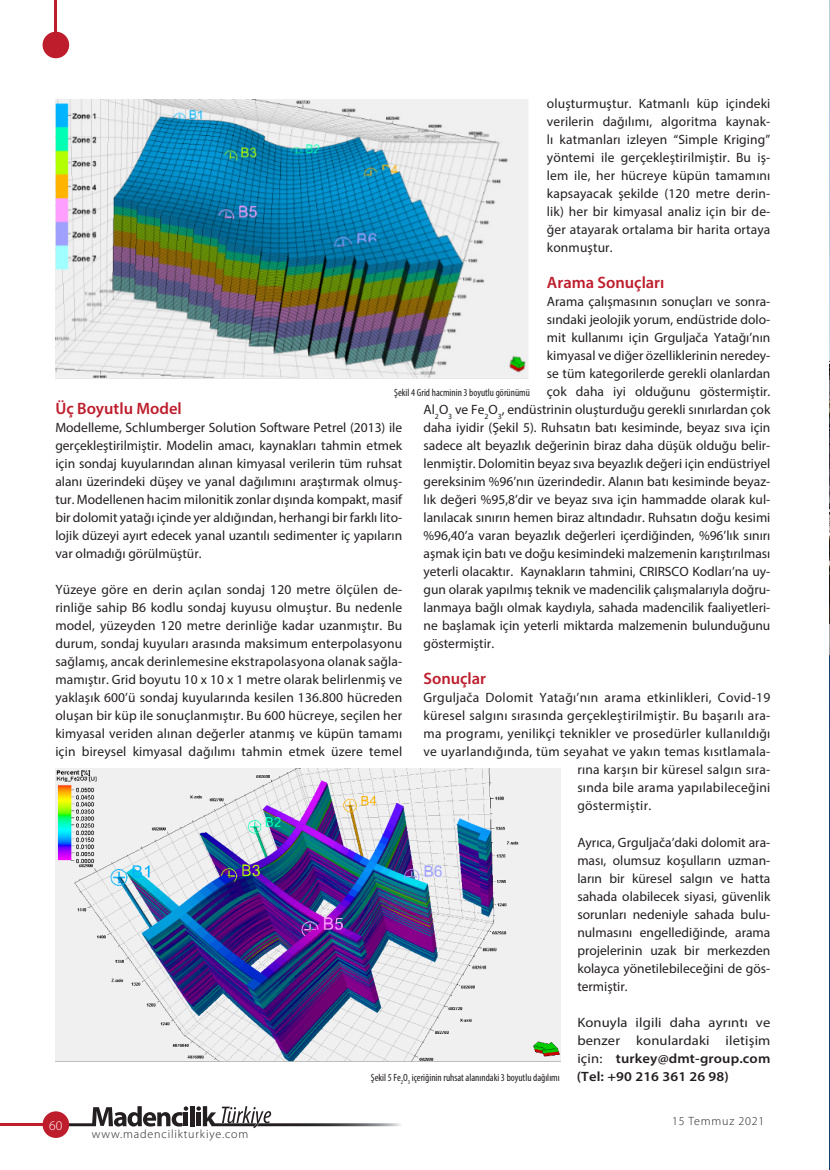
<style>
.page{position:relative;width:830px;height:1170px;background:#fff}
.page>*{position:absolute;margin:0;border:0;box-sizing:border-box;transform-origin:0 0}
.Genel_Metin_Başlığı1{font:600 16.5px "Myriad Pro";color:#be1d2c}
.Genel_MEtin{font:13.5px/18px "Myriad Pro";color:#231f20;text-align:justify}
.Genel_MEtin-2{font:13.5px "Myriad Pro";letter-spacing:.02em;color:#231f20}
.Genel_MEtin-3{font:13.5px/18px "Myriad Pro";color:#231f20;text-align:justify;scale:1.08 1}
.t1{font:300 13.5px "Myriad Pro";color:#fff}
.t2{font:300 12px "Myriad Pro";letter-spacing:.07em;color:#231f20}
.Resim_Açıklama_Yazıs{font:condensed 10.5px "Myriad Pro";color:#231f20}
.s1{font-weight:600}
</style>
<div class="page">
<svg style="left:67px;top:1106px;width:121px;height:20px"></svg>
<hr style="left:184px;top:1112px;width:4px;height:14px;background:#231f20">
<hr style="left:190px;top:1106px;width:4px;height:20px;background:#231f20">
<svg style="left:196px;top:1106px;width:205px;height:22px"></svg>
<hr style="left:0;top:1122px;width:53px;height:3px;background:#be1d2c">
<div style="left:43px;top:1111px;width:26px;height:26px;background:#be1d2c;border-radius:50%"></div>
<hr style="left:54px;top:0;width:3px;height:42px;background:#be1d2c">
<div style="left:43px;top:32px;width:26px;height:26px;background:#be1d2c;border-radius:50%"></div>
<img style="left:55px;top:99px;width:473px;height:279px">
<img style="left:55px;top:768px;width:505px;height:293px">
<img style="left:829px;top:0;width:1px;height:1169px">
<p class="Genel_MEtin" style="left:546px;top:94px;width:225px">oluşturmuştur. Katmanlı küp içindeki verilerin dağılımı, algoritma kaynak&shy;lı katmanları izleyen “Simple Kriging” yöntemi ile gerçekleştirilmiştir. Bu iş&shy;lem ile, her hücreye küpün tamamını kapsayacak şekilde (120 metre derin&shy;lik) her bir kimyasal analiz için bir de&shy;ğer atayarak ortalama bir harita ortaya konmuştur.</p>
<p class="Genel_Metin_Başlığı1" style="left:546px;top:272px;width:119px">Arama Sonuçları</p>
<p class="Genel_MEtin" style="left:546px;top:292px;width:225px">Arama çalışmasının sonuçları ve sonra-</p>
<p class="Genel_MEtin" style="left:546px;top:310px;width:225px">sındaki jeolojik yorum, endüstride dolo-</p>
<p class="Genel_MEtin" style="left:546px;top:328px;width:225px">mit kullanımı için Grguljača Yatağı’nın</p>
<p class="Genel_MEtin" style="left:546px;top:346px;width:225px">kimyasal ve diğer özelliklerinin neredey-</p>
<p class="Genel_MEtin" style="left:546px;top:364px;width:225px">se tüm kategorilerde gerekli olanlardan</p>
<p class="Genel_MEtin" style="left:546px;top:382px;width:225px">çok daha iyi olduğunu göstermiştir.</p>
<p class="Genel_MEtin" style="left:423px;top:400px;width:348px">Al<sub>2</sub>O<sub>3</sub> ve Fe<sub>2</sub>O<sub>3</sub>, endüstrinin oluşturduğu gerekli sınırlardan çok</p>
<p class="Genel_MEtin" style="left:423px;top:418px;width:348px">daha iyidir (Şekil 5). Ruhsatın batı kesiminde, beyaz sıva için</p>
<p class="Genel_MEtin" style="left:423px;top:436px;width:348px">sadece alt beyazlık değerinin biraz daha düşük olduğu belir-</p>
<p class="Genel_MEtin" style="left:423px;top:454px;width:348px">lenmiştir. Dolomitin beyaz sıva beyazlık değeri için endüstriyel</p>
<p class="Genel_MEtin" style="left:423px;top:472px;width:348px">gereksinim %96’nın üzerindedir. Alanın batı kesiminde beyaz-</p>
<p class="Genel_MEtin" style="left:423px;top:490px;width:348px">lık değeri %95,8’dir ve beyaz sıva için hammadde olarak kul-</p>
<p class="Genel_MEtin" style="left:423px;top:508px;width:348px">lanılacak sınırın hemen biraz altındadır. Ruhsatın doğu kesimi</p>
<p class="Genel_MEtin" style="left:423px;top:526px;width:348px">%96,40’a varan beyazlık değerleri içerdiğinden, %96’lık sınırı</p>
<p class="Genel_MEtin" style="left:423px;top:544px;width:348px">aşmak için batı ve doğu kesimindeki malzemenin karıştırılması</p>
<p class="Genel_MEtin" style="left:423px;top:562px;width:348px">yeterli olacaktır. Kaynakların tahmini, CRIRSCO Kodları’na uy-</p>
<p class="Genel_MEtin" style="left:423px;top:580px;width:348px">gun olarak yapılmış teknik ve madencilik çalışmalarıyla doğru-</p>
<p class="Genel_MEtin" style="left:423px;top:598px;width:348px">lanmaya bağlı olmak kaydıyla, sahada madencilik faaliyetleri-</p>
<p class="Genel_MEtin" style="left:423px;top:616px;width:348px">ne başlamak için yeterli miktarda malzemenin bulunduğunu</p>
<p class="Genel_MEtin" style="left:423px;top:634px;width:72px">göstermiştir.</p>
<p class="Genel_Metin_Başlığı1" style="left:423px;top:668px;width:64px">Sonuçlar</p>
<p class="Genel_MEtin-2" style="left:423px;top:689px;width:348px">Grguljača Dolomit Yatağı’nın arama etkinlikleri, Covid-19</p>
<p class="Genel_MEtin-2" style="left:423px;top:707px;width:348px">küresel salgını sırasında gerçekleştirilmiştir. Bu başarılı ara-</p>
<p class="Genel_MEtin-2" style="left:423px;top:725px;width:348px">ma programı, yenilikçi teknikler ve prosedürler kullanıldığı</p>
<p class="Genel_MEtin-2" style="left:423px;top:743px;width:348px">ve uyarlandığında, tüm seyahat ve yakın temas kısıtlamala-</p>
<p class="Genel_MEtin-2" style="left:577px;top:761px;width:194px">rına karşın bir küresel salgın sıra-</p>
<p class="Genel_MEtin-2" style="left:577px;top:779px;width:194px">sında bile arama yapılabileceğini</p>
<p class="Genel_MEtin-2" style="left:577px;top:797px;width:75px">göstermiştir.</p>
<p class="Genel_MEtin" style="left:577px;top:832px;width:194px">Ayrıca, Grguljača’daki dolomit ara&shy;ması, olumsuz koşulların uzman&shy;ların bir küresel salgın ve hatta sahada olabilecek siyasi, güvenlik sorunları nedeniyle sahada bulu&shy;nulmasını engellediğinde, arama projelerinin uzak bir merkezden kolayca yönetilebileceğini de gös&shy;termiştir.</p>
<p class="Genel_MEtin-3" style="left:576px;top:1012px;width:181px">Konuyla ilgili daha ayrıntı ve benzer konulardaki iletişim için: <span class="s1">turkey@dmt-group.com (Tel: +90 216 361 26 98)</span></p>
<p class="Resim_Açıklama_Yazıs" style="left:394px;top:386px;width:137px">Şekil 4 Grid hacminin 3 boyutlu görünümü</p>
<p class="Genel_Metin_Başlığı1" style="left:55px;top:398px;width:128px">Üç Boyutlu Model</p>
<p class="Genel_MEtin" style="left:55px;top:418px;width:348px">Modelleme, Schlumberger Solution Software Petrel (2013) ile gerçekleştirilmiştir. Modelin amacı, kaynakları tahmin etmek için sondaj kuyularından alınan kimyasal verilerin tüm ruhsat alanı üzerindeki düşey ve yanal dağılımını araştırmak olmuş&shy;tur. Modellenen hacim milonitik zonlar dışında kompakt, masif bir dolomit yatağı içinde yer aldığından, herhangi bir farklı lito&shy;lojik düzeyi ayırt edecek yanal uzantılı sedimenter iç yapıların var olmadığı görülmüştür.</p>
<p class="Genel_MEtin" style="left:55px;top:580px;width:348px">Yüzeye göre en derin açılan sondaj 120 metre ölçülen de&shy;rinliğe sahip B6 kodlu sondaj kuyusu olmuştur. Bu nedenle model, yüzeyden 120 metre derinliğe kadar uzanmıştır. Bu durum, sondaj kuyuları arasında maksimum enterpolasyonu sağlamış, ancak derinlemesine ekstrapolasyona olanak sağla&shy;mamıştır. Grid boyutu 10 x 10 x 1 metre olarak belirlenmiş ve yaklaşık 600’ü sondaj kuyularında kesilen 136.800 hücreden oluşan bir küp ile sonuçlanmıştır. Bu 600 hücreye, seçilen her kimyasal veriden alınan değerler atanmış ve küpün tamamı için bireysel kimyasal dağılımı tahmin etmek üzere temel</p>
<p class="Resim_Açıklama_Yazıs" style="left:371px;top:1070px;width:190px">Şekil 5 Fe<sub>2</sub>O<sub>3</sub> içeriğinin ruhsat alanındaki 3 boyutlu dağılımı</p>
<p class="t1" style="left:49px;top:1117px;width:15px">60</p>
<p class="t2" style="left:92px;top:1127px;width:158px">www.madencilikturkiye.com</p>
<p class="t2" style="left:671px;top:1114px;width:94px">15 Temmuz 2021</p>
</div>
